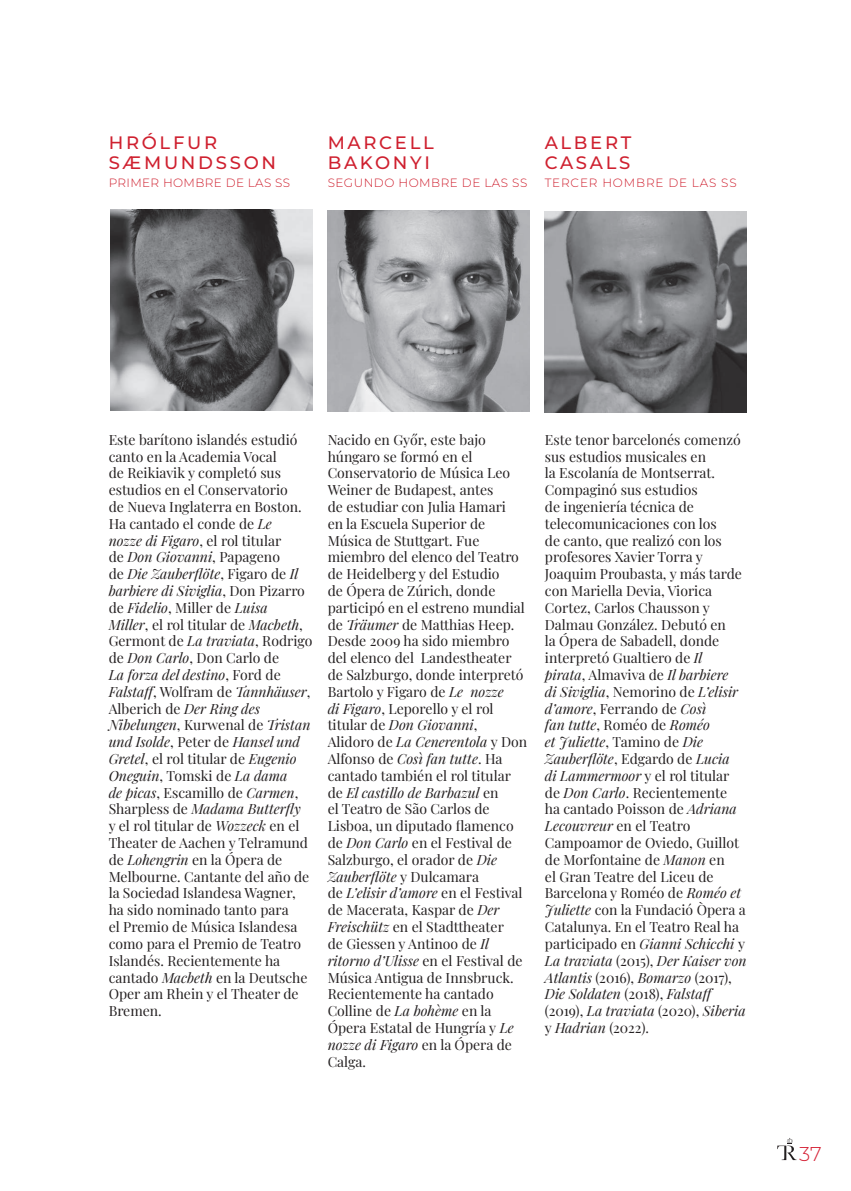
<style>
.page{position:relative;width:851px;height:1191px;background:#fff}
.page>*{position:absolute;margin:0;border:0;box-sizing:border-box;transform-origin:0 0}
.t1{font:300 20px "Montserrat";color:#d52236}
.t2{font:500 18px/20px "Montserrat";letter-spacing:.15em;color:#cf202f}
.t3{font:14px/16.8px "Playfair Display";color:#231f20}
.t4{font:300 12px "Montserrat";letter-spacing:.04em;color:#cf202f}
.t5{font:300 12px "Montserrat";letter-spacing:.07em;color:#cf202f}
.s1{font-style:italic}
</style>
<div class="page">
<svg style="left:777px;top:1138px;width:19px;height:22px"></svg>
<img style="left:111px;top:209px;width:202px;height:202px">
<img style="left:327px;top:210px;width:202px;height:201px">
<img style="left:544px;top:211px;width:202px;height:201px">
<p class="t2" style="left:109px;top:132px;width:169px">HRÓLFUR<br>SÆMUNDSSON</p>
<p class="t4" style="left:109px;top:175px;width:183px">PRIMER HOMBRE DE LAS SS</p>
<p class="t2" style="left:327px;top:132px;width:108px">MARCELL<br>BAKONYI</p>
<p class="t4" style="left:327px;top:175px;width:201px">SEGUNDO HOMBRE DE LAS SS</p>
<p class="t2" style="left:544px;top:132px;width:88px">ALBERT<br>CASALS</p>
<p class="t5" style="left:544px;top:175px;width:193px">TERCER HOMBRE DE LAS SS</p>
<p class="t3" style="left:109px;top:430px;width:205px">Este barítono islandés estudió canto en la Academia Vocal<br>de Reikiavik y completó sus estudios en el Conservatorio<br>de Nueva Inglaterra en Boston.<br>Ha cantado el conde de <span class="s1">Le<br>nozze di Figaro</span>, el rol titular<br>de <span class="s1">Don Giovanni</span>, Papageno<br>de <span class="s1">Die Zauberflöte</span>, Figaro de <span class="s1">Il barbiere di Siviglia</span>, Don Pizarro de <span class="s1">Fidelio</span>, Miller de <span class="s1">Luisa<br>Miller</span>, el rol titular de <span class="s1">Macbeth</span>,<br>Germont de <span class="s1">La traviata</span>, Rodrigo de <span class="s1">Don Carlo</span>, Don Carlo de<br><span class="s1">La forza del destino</span>, Ford de<br><span class="s1">Falstaff</span>, Wolfram de <span class="s1">Tannhäuser</span>,<br>Alberich de <span class="s1">Der Ring des<br>Nibelungen</span>, Kurwenal de <span class="s1">Tristan und Isolde</span>, Peter de <span class="s1">Hansel und<br>Gretel</span>, el rol titular de <span class="s1">Eugenio<br>Oneguin</span>, Tomski de <span class="s1">La dama<br>de picas</span>, Escamillo de <span class="s1">Carmen</span>,<br>Sharpless de <span class="s1">Madama Butterfly<br></span>y el rol titular de <span class="s1">Wozzeck</span> en el<br>Theater de Aachen y Telramund de <span class="s1">Lohengrin</span> en la Ópera de<br>Melbourne. Cantante del año de la Sociedad Islandesa Wagner, ha sido nominado tanto para<br>el Premio de Música Islandesa como para el Premio de Teatro<br>Islandés. Recientemente ha cantado <span class="s1">Macbeth</span> en la Deutsche<br>Oper am Rhein y el Theater de<br>Bremen.</p>
<p class="t3" style="left:327px;top:430px;width:201px">Nacido en Győr, este bajo húngaro se formó en el<br>Conservatorio de Música Leo<br>Weiner de Budapest, antes<br>de estudiar con Julia Hamari<br>en la Escuela Superior de<br>Música de Stuttgart. Fue miembro del elenco del Teatro de Heidelberg y del Estudio<br>de Ópera de Zúrich, donde participó en el estreno mundial de <span class="s1">Träumer</span> de Matthias Heep.<br>Desde 2009 ha sido miembro del elenco del Landestheater de Salzburgo, donde interpretó<br>Bartolo y Figaro de <span class="s1">Le nozze<br>di Figaro</span>, Leporello y el rol titular de <span class="s1">Don Giovanni</span>,<br>Alidoro de <span class="s1">La Cenerentola</span> y Don<br>Alfonso de <span class="s1">Così fan tutte</span>. Ha cantado también el rol titular de <span class="s1">El castillo de Barbazul</span> en<br>el Teatro de São Carlos de<br>Lisboa, un diputado flamenco de <span class="s1">Don Carlo</span> en el Festival de<br>Salzburgo, el orador de <span class="s1">Die<br>Zauberflöte</span> y Dulcamara<br>de <span class="s1">L’elisir d’amore</span> en el Festival de Macerata, Kaspar de <span class="s1">Der<br>Freischütz</span> en el Stadttheater<br>de Giessen y Antinoo de <span class="s1">Il ritorno d’Ulisse</span> en el Festival de<br>Música Antigua de Innsbruck.<br>Recientemente ha cantado<br>Colline de <span class="s1">La bohème</span> en la<br>Ópera Estatal de Hungría y <span class="s1">Le nozze di Figaro</span> en la Ópera de<br>Calga.</p>
<p class="t3" style="left:545px;top:430px;width:203px">Este tenor barcelonés comenzó sus estudios musicales en<br>la Escolanía de Montserrat.<br>Compaginó sus estudios<br>de ingeniería técnica de telecomunicaciones con los<br>de canto, que realizó con los profesores Xavier Torra y<br>Joaquim Proubasta, y más tarde con Mariella Devia, Viorica<br>Cortez, Carlos Chausson y<br>Dalmau González. Debutó en<br>la Ópera de Sabadell, donde interpretó Gualtiero de <span class="s1">Il<br>pirata</span>, Almaviva de <span class="s1">Il barbiere<br>di Siviglia</span>, Nemorino de <span class="s1">L’elisir d’amore</span>, Ferrando de <span class="s1">Così<br>fan tutte</span>, Roméo de <span class="s1">Roméo<br>et Juliette</span>, Tamino de <span class="s1">Die<br>Zauberflöte</span>, Edgardo de <span class="s1">Lucia<br>di Lammermoor</span> y el rol titular de <span class="s1">Don Carlo</span>. Recientemente<br>ha cantado Poisson de <span class="s1">Adriana<br>Lecouvreur</span> en el Teatro<br>Campoamor de Oviedo, Guillot de Morfontaine de <span class="s1">Manon</span> en<br>el Gran Teatre del Liceu de<br>Barcelona y Roméo de <span class="s1">Roméo et<br>Juliette</span> con la Fundació Òpera a<br>Catalunya. En el Teatro Real ha participado en <span class="s1">Gianni Schicchi</span> y<br><span class="s1">La traviata</span> (2015), <span class="s1">Der Kaiser von<br>Atlantis</span> (2016), <span class="s1">Bomarzo</span> (2017),<br><span class="s1">Die Soldaten</span> (2018), <span class="s1">Falstaff </span>(2019), <span class="s1">La traviata</span> (2020), <span class="s1">Siberia </span>y <span class="s1">Hadrian</span> (2022).</p>
<h1 class="t1" style="left:799px;top:1140px;width:24px">37</h1>
</div>
